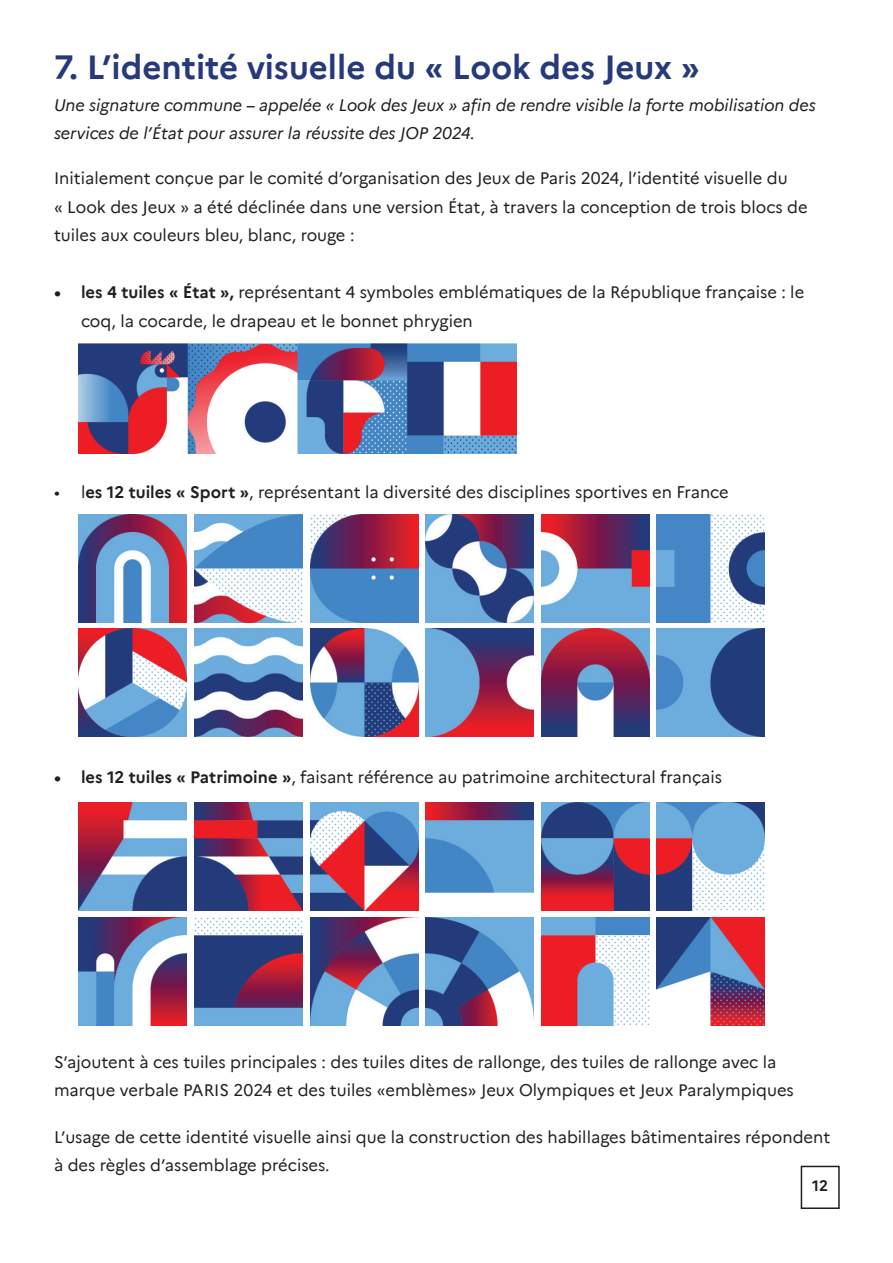
<style>
.page{position:relative;width:893px;height:1263px;background:#fff}
.page>*{position:absolute;margin:0;border:0;box-sizing:border-box;transform-origin:0 0}
.t1{font:700 33px "Marianne";color:#26397b}
.t2{font:16.5px/28.5px "Marianne";color:#231f20}
.t3{font:italic 16.5px/28.5px "Marianne";color:#231f20}
.t4{font:700 15px "Marianne";color:#231f20}
.s1{font-weight:700}
</style>
<div class="page">
<div style="left:801px;top:1166px;width:39px;height:43px;border:2px solid #231f20"></div>
<img style="left:79px;top:344px;width:437px;height:110px">
<img style="left:79px;top:515px;width:108px;height:108px">
<img style="left:426px;top:515px;width:108px;height:108px">
<img style="left:310px;top:515px;width:108px;height:108px">
<img style="left:79px;top:628px;width:108px;height:108px">
<img style="left:541px;top:628px;width:108px;height:108px">
<img style="left:657px;top:515px;width:108px;height:108px">
<img style="left:541px;top:515px;width:108px;height:108px">
<img style="left:426px;top:628px;width:108px;height:108px">
<img style="left:195px;top:628px;width:108px;height:108px">
<img style="left:195px;top:515px;width:108px;height:108px">
<img style="left:657px;top:628px;width:108px;height:108px">
<img style="left:310px;top:628px;width:108px;height:108px">
<img style="left:79px;top:802px;width:108px;height:108px">
<img style="left:195px;top:802px;width:108px;height:108px">
<img style="left:310px;top:802px;width:108px;height:108px">
<img style="left:426px;top:802px;width:108px;height:91px">
<img style="left:541px;top:802px;width:108px;height:108px">
<img style="left:657px;top:802px;width:108px;height:108px">
<img style="left:79px;top:918px;width:108px;height:108px">
<img style="left:195px;top:918px;width:108px;height:108px">
<img style="left:310px;top:918px;width:108px;height:108px">
<img style="left:426px;top:918px;width:108px;height:108px">
<img style="left:541px;top:918px;width:108px;height:108px">
<img style="left:657px;top:918px;width:108px;height:108px">
<h1 class="t1" style="left:54px;top:41px;width:648px">7. L’identité visuelle du « Look des Jeux »</h1>
<p class="t3" style="left:54px;top:89px;width:763px">Une signature commune – appelée « Look des Jeux » afin de rendre visible la forte mobilisation des services de l’État pour assurer la réussite des JOP 2024.</p>
<p class="t2" style="left:54px;top:163px;width:755px">Initialement conçue par le comité d’organisation des Jeux de Paris 2024, l’identité visuelle du<br>« Look des Jeux » a été déclinée dans une version État, à travers la conception de trois blocs de tuiles aux couleurs bleu, blanc, rouge :</p>
<p class="t2" style="left:81px;top:277px;width:725px;text-indent:-27px"><span class="s1">• les 4 tuiles « État »,</span> représentant 4 symboles emblématiques de la République française : le coq, la cocarde, le drapeau et le bonnet phrygien</p>
<p class="t2" style="left:54px;top:476px;width:676px">• l<span class="s1">es 12 tuiles « Sport »</span>, représentant la diversité des disciplines sportives en France</p>
<p class="t2" style="left:54px;top:761px;width:670px"><span class="s1">• les 12 tuiles « Patrimoine »</span>, faisant référence au patrimoine architectural français</p>
<p class="t2" style="left:54px;top:1046px;width:741px">S’ajoutent à ces tuiles principales : des tuiles dites de rallonge, des tuiles de rallonge avec la marque verbale PARIS 2024 et des tuiles «emblèmes» Jeux Olympiques et Jeux Paralympiques</p>
<p class="t2" style="left:54px;top:1121px;width:778px">L’usage de cette identité visuelle ainsi que la construction des habillages bâtimentaires répondent à des règles d’assemblage précises.</p>
<p class="t4" style="left:812px;top:1174px;width:17px">12</p>
</div>
